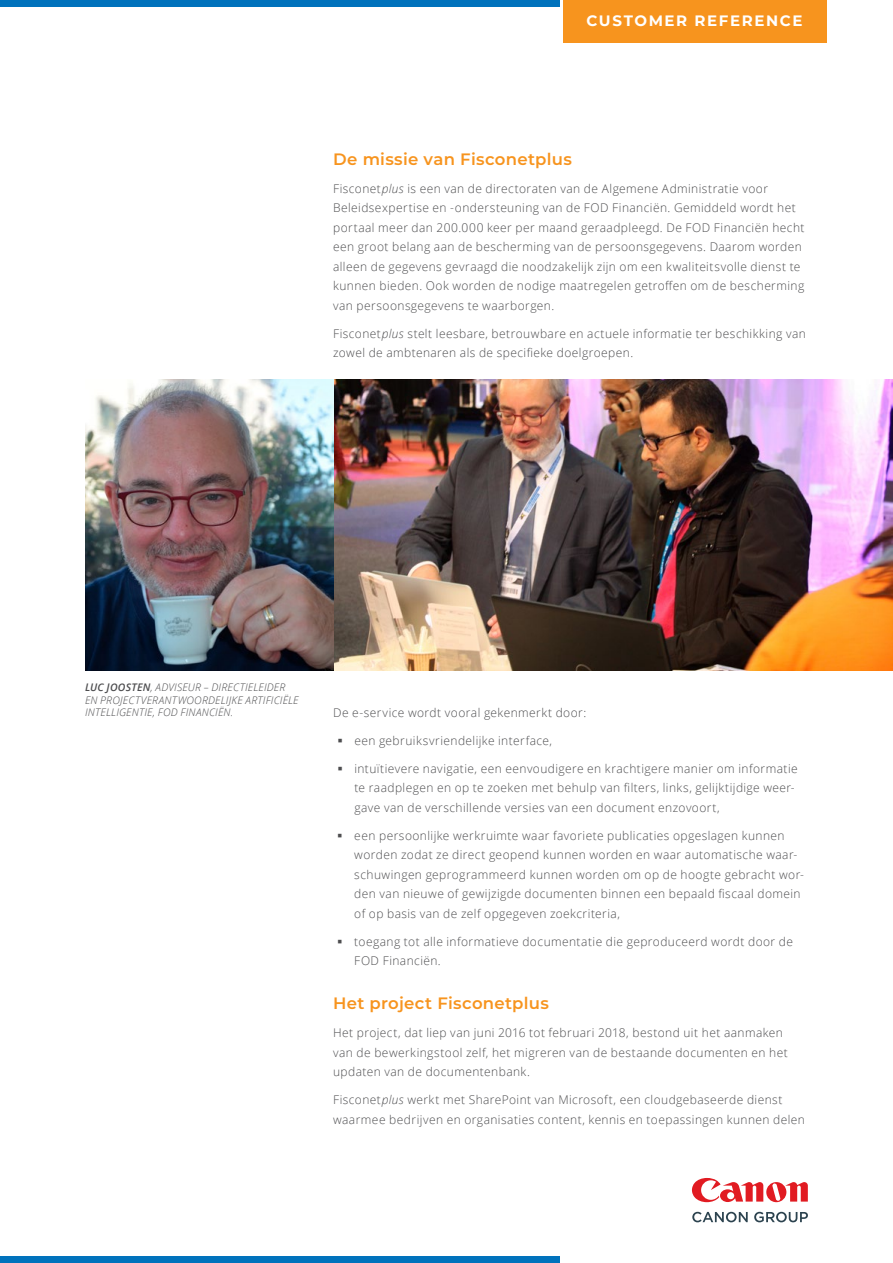
<style>
.page{position:relative;width:893px;height:1263px;background:#fff}
.page>*{position:absolute;margin:0;border:0;box-sizing:border-box;transform-origin:0 0}
.t1{font:600 16.5px "Montserrat";letter-spacing:.02em;color:#f7941e}
.t2{font:700 15px "Montserrat";letter-spacing:.105em;color:#fff}
.t3{font:300 12px/19.5px "Open Sans";letter-spacing:.035em;color:#4d4d4f}
.t4{font:italic 300 10.5px/12.6px "Open Sans";letter-spacing:.02em;color:#4d4d4f}
.s1{font-style:italic}
.s2{font-weight:600}
</style>
<div class="page">
<img style="left:85px;top:379px;width:808px;height:291px">
<div style="left:563px;top:0;width:263px;height:43px;background:#f7941e"></div>
<div style="left:0;top:0;width:560px;height:6px;background:#0072bc"></div>
<svg style="left:692px;top:1212px;width:56px;height:10px"></svg>
<svg style="left:754px;top:1212px;width:54px;height:10px"></svg>
<svg style="left:692px;top:1178px;width:116px;height:24px"></svg>
<div style="left:0;top:1256px;width:560px;height:7px;background:#0072bc"></div>
<p class="t2" style="left:586px;top:10px;width:217px">CUSTOMER REFERENCE</p>
<h1 class="t1" style="left:333px;top:147px;width:240px">De missie van Fisconetplus</h1>
<p class="t3" style="left:333px;top:178px;width:473px">Fisconet<span class="s1">plus</span> is een van de directoraten van de Algemene Administratie voor Beleidsexpertise en -ondersteuning van de FOD Financiën. Gemiddeld wordt het portaal meer dan 200.000 keer per maand geraadpleegd. De FOD Financiën hecht een groot belang aan de bescherming van de persoonsgegevens. Daarom worden alleen de gegevens gevraagd die noodzakelijk zijn om een kwaliteitsvolle dienst te kunnen bieden. Ook worden de nodige maatregelen getroffen om de bescherming van persoonsgegevens te waarborgen.</p>
<p class="t3" style="left:333px;top:323px;width:474px">Fisconet<span class="s1">plus</span> stelt leesbare, betrouwbare en actuele informatie ter beschikking van zowel de ambtenaren als de specifieke doelgroepen.</p>
<p class="t4" style="left:85px;top:680px;width:215px"><span class="s2">LUC JOOSTEN</span>, ADVISEUR – DIRECTIELEIDER<br>EN PROJECTVERANTWOORDELIJKE ARTIFICIËLE<br>INTELLIGENTIE, FOD FINANCIËN.</p>
<p class="t3" style="left:333px;top:702px;width:255px">De e-service wordt vooral gekenmerkt door:</p>
<p class="t3" style="left:354px;top:730px;width:199px">een gebruiksvriendelijke interface,</p>
<p class="t3" style="left:354px;top:758px;width:445px">intuïtievere navigatie, een eenvoudigere en krachtigere manier om informatie te raadplegen en op te zoeken met behulp van filters, links, gelijktijdige weer&shy;gave van de verschillende versies van een document enzovoort,</p>
<p class="t3" style="left:354px;top:825px;width:451px">een persoonlijke werkruimte waar favoriete publicaties opgeslagen kunnen worden zodat ze direct geopend kunnen worden en waar automatische waar&shy;schuwingen geprogrammeerd kunnen worden om op de hoogte gebracht wor&shy;den van nieuwe of gewijzigde documenten binnen een bepaald fiscaal domein of op basis van de zelf opgegeven zoekcriteria,</p>
<p class="t3" style="left:354px;top:931px;width:440px">toegang tot alle informatieve documentatie die geproduceerd wordt door de<br>FOD Financiën.</p>
<h1 class="t1" style="left:333px;top:992px;width:217px">Het project Fisconetplus</h1>
<p class="t3" style="left:333px;top:1023px;width:456px">Het project, dat liep van juni 2016 tot februari 2018, bestond uit het aanmaken van de bewerkingstool zelf, het migreren van de bestaande documenten en het updaten van de documentenbank.</p>
<p class="t3" style="left:333px;top:1090px;width:473px">Fisconet<span class="s1">plus</span> werkt met SharePoint van Microsoft, een cloudgebaseerde dienst waarmee bedrijven en organisaties content, kennis en toepassingen kunnen delen</p>
</div>
